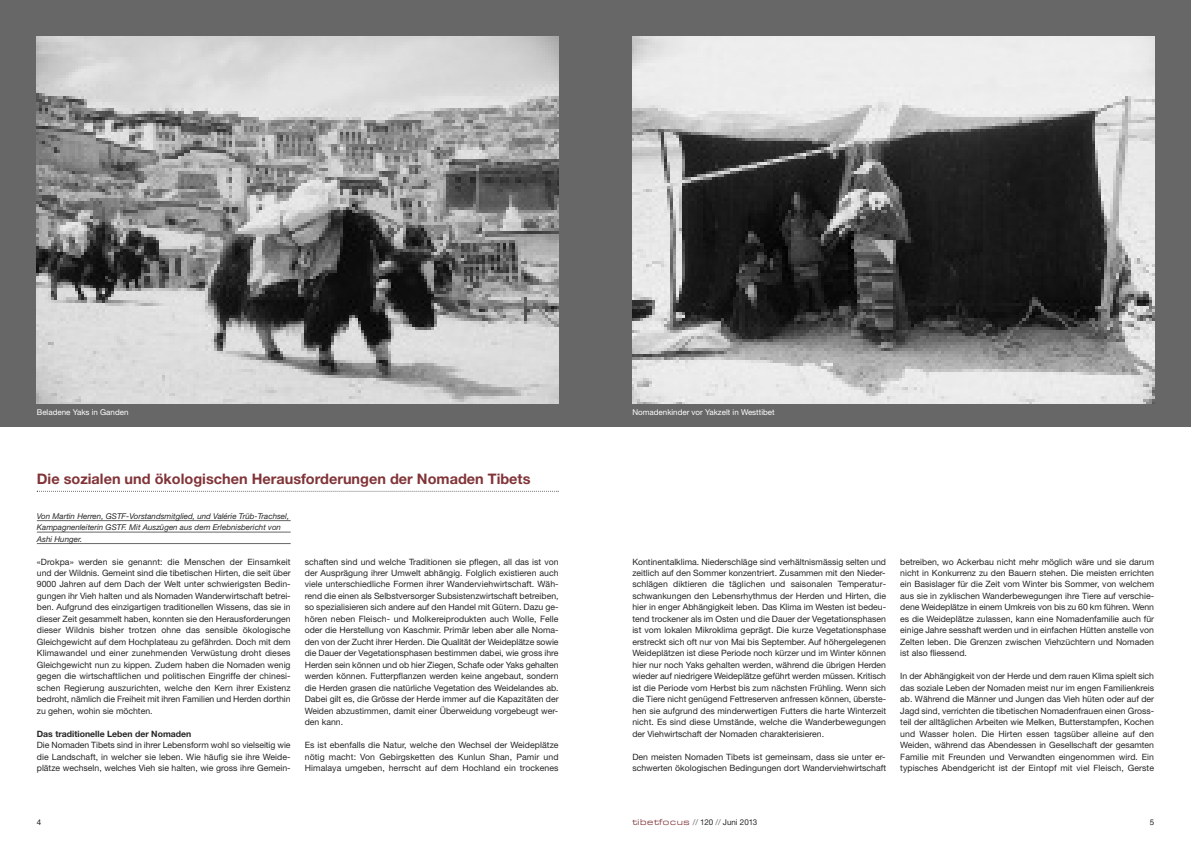
<style>
.page{position:relative;width:1191px;height:842px;background:#fff}
.page>*{position:absolute;margin:0;border:0;box-sizing:border-box;transform-origin:0 0}
.t1{font:700 14.5px "Helvetica Neue";color:#813438}
.t2{font:8.7px/11.5px "Helvetica Neue";color:#272627;text-align:justify}
.t3{font:700 8.7px "Helvetica Neue";color:#272627}
.t4{font:italic 8px/11.5px "Helvetica Neue";color:#272627}
.t5{font:8px "Helvetica Neue";color:#fff}
.t6{font:8px "Helvetica Neue";color:#272627}
.t7{font:8px "Helvetica";color:#272627}
.s1{font-family:"Eurostile BQ";font-stretch:expanded;font-size:8.5px;color:#813438}
.s2{color:#686768}
</style>
<div class="page">
<div style="left:0;top:0;width:1191px;height:427px;background:#686768"></div>
<img style="left:37px;top:37px;width:521px;height:367px">
<svg style="left:37px;top:491px;width:521px;height:1px"></svg>
<hr style="left:37px;top:520px;width:254px;height:1px;background:#686768">
<hr style="left:37px;top:532px;width:254px;height:1px;background:#686768">
<hr style="left:37px;top:543px;width:254px;height:1px;background:#686768">
<img style="left:632px;top:37px;width:522px;height:367px">
<p class="t5" style="left:37px;top:409px;width:93px">Beladene Yaks in Ganden</p>
<h1 class="t1" style="left:37px;top:470px;width:495px">Die sozialen und ökologischen Herausforderungen der Nomaden Tibets</h1>
<p class="t4" style="left:37px;top:510px;width:254px">Von Martin Herren, GSTF-Vorstandsmitglied, und Valérie Trüb-Trachsel,<br>Kampagnenleiterin GSTF. Mit Auszügen aus dem Erlebnisbericht von<br>Ashi Hunger.</p>
<p class="t2" style="left:37px;top:556px;width:255px">«Drokpa» werden sie genannt: die Menschen der Einsamkeit und der Wildnis. Gemeint sind die tibetischen Hirten, die seit über 9000 Jahren auf dem Dach der Welt unter schwierigsten Bedin&shy;gungen ihr Vieh halten und als Nomaden Wanderwirtschaft betrei&shy;ben. Aufgrund des einzigartigen traditionellen Wissens, das sie in dieser Zeit gesammelt haben, konnten sie den Herausforderungen dieser Wildnis bisher trotzen ohne das sensible ökologische Gleichgewicht auf dem Hochplateau zu gefährden. Doch mit dem Klimawandel und einer zunehmenden Verwüstung droht dieses Gleichgewicht nun zu kippen. Zudem haben die Nomaden wenig gegen die wirtschaftlichen und politischen Eingriffe der chinesi&shy;schen Regierung auszurichten, welche den Kern ihrer Existenz bedroht, nämlich die Freiheit mit ihren Familien und Herden dorthin zu gehen, wohin sie möchten.</p>
<p class="t3" style="left:37px;top:728px;width:156px">Das traditionelle Leben der Nomaden</p>
<p class="t2" style="left:37px;top:740px;width:255px">Die Nomaden Tibets sind in ihrer Lebensform wohl so vielseitig wie die Landschaft, in welcher sie leben. Wie häufig sie ihre Weide&shy;plätze wechseln, welches Vieh sie halten, wie gross ihre Gemein-</p>
<p class="t2" style="left:305px;top:556px;width:255px">schaften sind und welche Traditionen sie pflegen, all das ist von der Ausprägung ihrer Umwelt abhängig. Folglich existieren auch viele unterschiedliche Formen ihrer Wanderviehwirtschaft. Wäh&shy;rend die einen als Selbstversorger Subsistenzwirtschaft betreiben, so spezialisieren sich andere auf den Handel mit Gütern. Dazu ge&shy;hören neben Fleisch- und Molkereiprodukten auch Wolle, Felle oder die Herstellung von Kaschmir. Primär leben aber alle Noma&shy;den von der Zucht ihrer Herden. Die Qualität der Weideplätze sowie die Dauer der Vegetationsphasen bestimmen dabei, wie gross ihre Herden sein können und ob hier Ziegen, Schafe oder Yaks gehalten werden können. Futterpflanzen werden keine angebaut, sondern die Herden grasen die natürliche Vegetation des Weidelandes ab.<br>Dabei gilt es, die Grösse der Herde immer auf die Kapazitäten der Weiden abzustimmen, damit einer Überweidung vorgebeugt wer&shy;den kann.</p>
<p class="t2" style="left:305px;top:740px;width:255px">Es ist ebenfalls die Natur, welche den Wechsel der Weideplätze nötig macht: Von Gebirgsketten des Kunlun Shan, Pamir und Himalaya umgeben, herrscht auf dem Hochland ein trockenes</p>
<p class="t5" style="left:632px;top:409px;width:144px">Nomadenkinder vor Yakzelt in Westtibet</p>
<p class="t2" style="left:632px;top:556px;width:255px">Kontinentalklima. Niederschläge sind verhältnismässig selten und zeitlich auf den Sommer konzentriert. Zusammen mit den Nieder&shy;schlägen diktieren die täglichen und saisonalen Temperatur&shy;schwankungen den Lebensrhythmus der Herden und Hirten, die hier in enger Abhängigkeit leben. Das Klima im Westen ist bedeu&shy;tend trockener als im Osten und die Dauer der Vegetationsphasen ist vom lokalen Mikroklima geprägt. Die kurze Vegetationsphase erstreckt sich oft nur von Mai bis September. Auf höhergelegenen Weideplätzen ist diese Periode noch kürzer und im Winter können hier nur noch Yaks gehalten werden, während die übrigen Herden wieder auf niedrigere Weideplätze geführt werden müssen. Kritisch ist die Periode vom Herbst bis zum nächsten Frühling. Wenn sich die Tiere nicht genügend Fettreserven anfressen können, überste&shy;hen sie aufgrund des minderwertigen Futters die harte Winterzeit nicht. Es sind diese Umstände, welche die Wanderbewegungen der Viehwirtschaft der Nomaden charakterisieren.</p>
<p class="t2" style="left:632px;top:751px;width:255px">Den meisten Nomaden Tibets ist gemeinsam, dass sie unter er&shy;schwerten ökologischen Bedingungen dort Wanderviehwirtschaft</p>
<p class="t2" style="left:900px;top:556px;width:255px">betreiben, wo Ackerbau nicht mehr möglich wäre und sie darum nicht in Konkurrenz zu den Bauern stehen. Die meisten errichten ein Basislager für die Zeit vom Winter bis Sommer, von welchem aus sie in zyklischen Wanderbewegungen ihre Tiere auf verschie&shy;dene Weideplätze in einem Umkreis von bis zu 60 km führen. Wenn es die Weideplätze zulassen, kann eine Nomadenfamilie auch für einige Jahre sesshaft werden und in einfachen Hütten anstelle von Zelten leben. Die Grenzen zwischen Viehzüchtern und Nomaden ist also fliessend.</p>
<p class="t2" style="left:900px;top:671px;width:255px">In der Abhängigkeit von der Herde und dem rauen Klima spielt sich das soziale Leben der Nomaden meist nur im engen Familienkreis ab. Während die Männer und Jungen das Vieh hüten oder auf der Jagd sind, verrichten die tibetischen Nomadenfrauen einen Gross&shy;teil der alltäglichen Arbeiten wie Melken, Butterstampfen, Kochen und Wasser holen. Die Hirten essen tagsüber alleine auf den Weiden, während das Abendessen in Gesellschaft der gesamten Familie mit Freunden und Verwandten eingenommen wird. Ein typisches Abendgericht ist der Eintopf mit viel Fleisch, Gerste</p>
<p class="t7" style="left:37px;top:818px;width:6px">4</p>
<p class="t6" style="left:632px;top:819px;width:126px"><span class="s1">tibetfocus</span> <span class="s2">//</span> 120 <span class="s2">//</span> Juni 2013</p>
<p class="t7" style="left:1149px;top:818px;width:6px">5</p>
</div>
